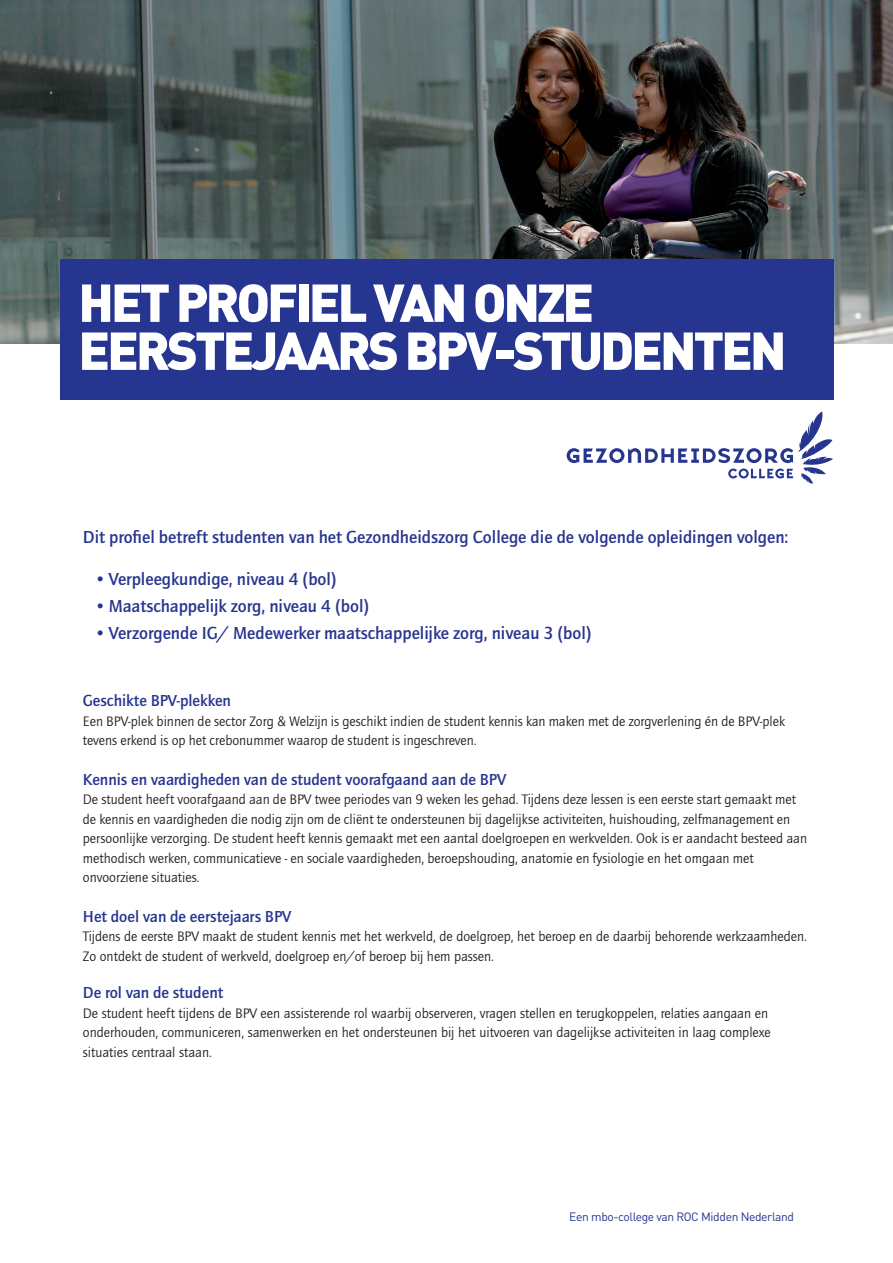
<style>
.page{position:relative;width:893px;height:1263px;background:#fff}
.page>*{position:absolute;margin:0;border:0;box-sizing:border-box;transform-origin:0 0}
.t1{font:52.5px/48px "DIN Black Alternate";letter-spacing:-.06em;color:#fff}
.t2{font:500 18px "Quay Sans ITC Std";color:#26358f}
.t3{font:500 16.5px "Quay Sans ITC Std";color:#26358f}
.t4{font:14.25px/19.5px "Quay Sans ITC Std";color:#231f20}
.t5{font:12px "DIN";letter-spacing:-.03em;color:#26358f}
</style>
<div class="page">
<svg style="left:567px;top:411px;width:266px;height:73px"></svg>
<img style="left:0;top:0;width:893px;height:343px">
<div style="left:60px;top:260px;width:773px;height:140px;background:#26358f"></div>
<h1 class="t1" style="left:78px;top:276px;width:710px">HET PROFIEL VAN ONZE<br>EERSTEJAARS BPV-STUDENTEN</h1>
<p class="t2" style="left:83px;top:526px;width:707px">Dit profiel betreft studenten van het Gezondheidszorg College die de volgende opleidingen volgen:</p>
<p class="t2" style="left:96px;top:568px;width:242px">• Verpleegkundige, niveau 4 (bol)</p>
<p class="t2" style="left:96px;top:595px;width:275px">• Maatschappelijk zorg, niveau 4 (bol)</p>
<p class="t2" style="left:96px;top:622px;width:497px">• Verzorgende IG/ Medewerker maatschappelijke zorg, niveau 3 (bol)</p>
<p class="t3" style="left:83px;top:691px;width:150px">Geschikte BPV-plekken</p>
<p class="t4" style="left:83px;top:711px;width:704px">Een BPV-plek binnen de sector Zorg &amp; Welzijn is geschikt indien de student kennis kan maken met de zorgverlening én de BPV-plek tevens erkend is op het crebonummer waarop de student is ingeschreven.</p>
<p class="t3" style="left:83px;top:769px;width:425px">Kennis en vaardigheden van de student voorafgaand aan de BPV</p>
<p class="t4" style="left:83px;top:790px;width:726px">De student heeft voorafgaand aan de BPV twee periodes van 9 weken les gehad. Tijdens deze lessen is een eerste start gemaakt met de kennis en vaardigheden die nodig zijn om de cliënt te ondersteunen bij dagelijkse activiteiten, huishouding, zelfmanagement en persoonlijke verzorging. De student heeft kennis gemaakt met een aantal doelgroepen en werkvelden. Ook is er aandacht besteed aan methodisch werken, communicatieve - en sociale vaardigheden, beroepshouding, anatomie en fysiologie en het omgaan met onvoorziene situaties.</p>
<p class="t3" style="left:83px;top:906px;width:210px">Het doel van de eerstejaars BPV</p>
<p class="t4" style="left:83px;top:926px;width:725px">Tijdens de eerste BPV maakt de student kennis met het werkveld, de doelgroep, het beroep en de daarbij behorende werkzaamheden.<br>Zo ontdekt de student of werkveld, doelgroep en/of beroep bij hem passen.</p>
<p class="t3" style="left:83px;top:983px;width:142px">De rol van de student</p>
<p class="t4" style="left:83px;top:1003px;width:689px">De student heeft tijdens de BPV een assisterende rol waarbij observeren, vragen stellen en terugkoppelen, relaties aangaan en onderhouden, communiceren, samenwerken en het ondersteunen bij het uitvoeren van dagelijkse activiteiten in laag complexe situaties centraal staan.</p>
<p class="t5" style="left:569px;top:1209px;width:226px">Een mbo-college van ROC Midden Nederland</p>
</div>
